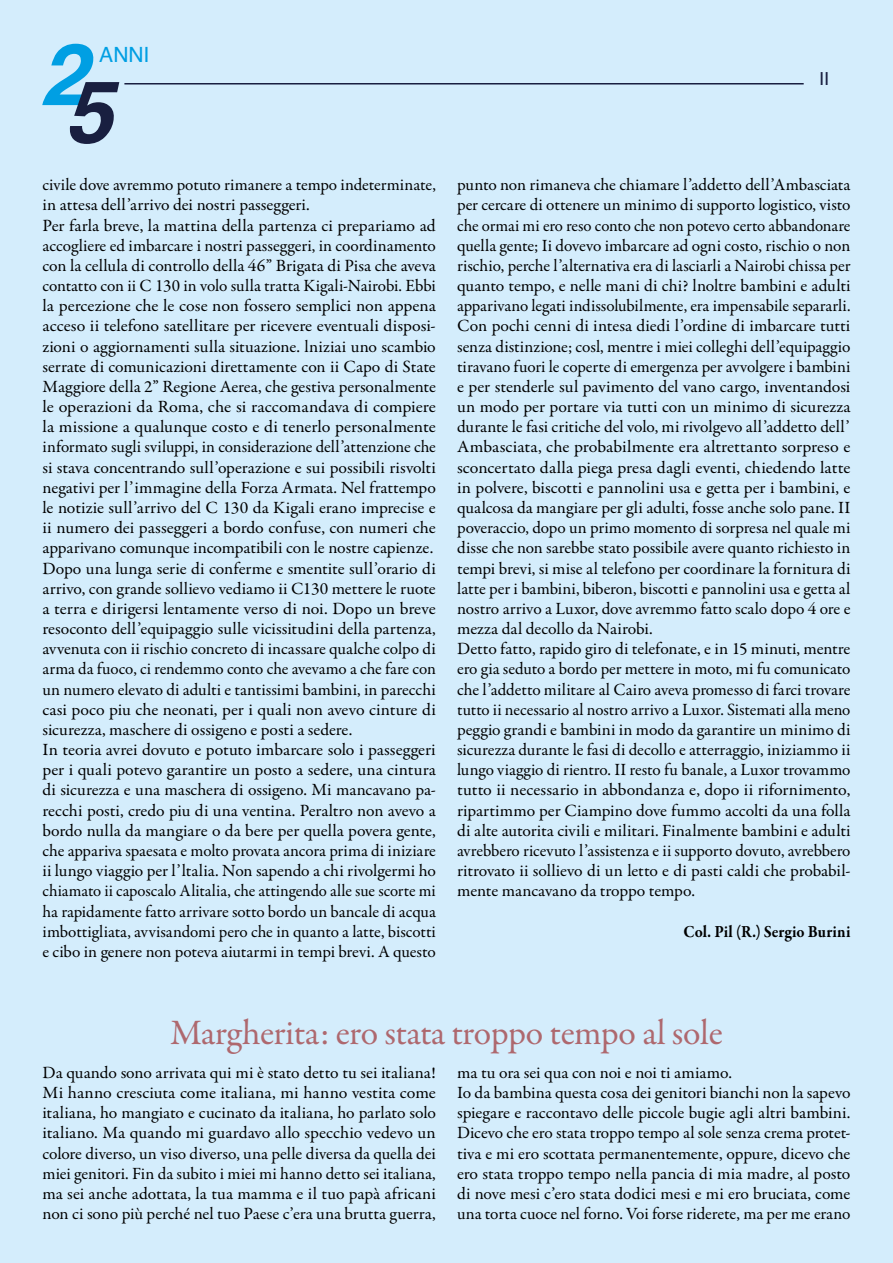
<style>
.page{position:relative;width:893px;height:1263px;background:#d4edfc}
.page>*{position:absolute;margin:0;border:0;box-sizing:border-box;transform-origin:0 0}
.t1{font:italic 700 86.25px "Helvetica";color:#009fe3}
.t2{font:36px "Garamond Premr Pro";letter-spacing:-.015em;color:#ae686e}
.t3{font:21px "Helvetica";color:#009fe3}
.t4{font:18px "Helvetica";color:#191f40}
.t5{font:17.25px/20.1px "Garamond Premr Pro";letter-spacing:-.005em;color:#000}
.t6{font:700 17.25px "Garamond Premr Pro";letter-spacing:.005em;color:#000;scale:.92 1}
.s1{color:#191f40}
</style>
<div class="page">
<hr style="left:124px;top:83px;width:680px;height:1px;background:#191f40">
<h1 class="t1" style="left:40px;top:4px;width:74px">2<span class="s1">5</span></h1>
<p class="t3" style="left:99px;top:38px;width:52px">ANNI</p>
<p class="t4" style="left:819px;top:64px;width:12px">II</p>
<p class="t5" style="left:43px;top:175px;width:395px">civile dove avremmo potuto rimanere a tempo indeterminate, in attesa dell’arrivo dei nostri passeggeri.<br>Per farla breve, la mattina della partenza ci prepariamo ad accogliere ed imbarcare i nostri passeggeri, in coordinamento con la cellula di controllo della 46” Brigata di Pisa che aveva contatto con ii C 130 in volo sulla tratta Kigali-Nairobi. Ebbi la percezione che le cose non fossero semplici non appena acceso ii telefono satellitare per ricevere eventuali disposi&shy;zioni o aggiornamenti sulla situazione. lniziai uno scambio serrate di comunicazioni direttamente con ii Capo di State Maggiore della 2” Regione Aerea, che gestiva personalmente le operazioni da Roma, che si raccomandava di compiere la missione a qualunque costo e di tenerlo personalmente informato sugli sviluppi, in considerazione dell’attenzione che si stava concentrando sull’operazione e sui possibili risvolti negativi per l’immagine della Forza Armata. Nel frattempo le notizie sull’arrivo del C 130 da Kigali erano imprecise e ii numero dei passeggeri a bordo confuse, con numeri che apparivano comunque incompatibili con le nostre capienze.<br>Dopo una lunga serie di conferme e smentite sull’orario di arrivo, con grande sollievo vediamo ii C130 mettere le ruote a terra e dirigersi lentamente verso di noi. Dopo un breve resoconto dell’equipaggio sulle vicissitudini della partenza, avvenuta con ii rischio concreto di incassare qualche colpo di arma da fuoco, ci rendemmo conto che avevamo a che fare con un numero elevato di adulti e tantissimi bambini, in parecchi casi poco piu che neonati, per i quali non avevo cinture di sicurezza, maschere di ossigeno e posti a sedere.<br>In teoria avrei dovuto e potuto imbarcare solo i passeggeri per i quali potevo garantire un posto a sedere, una cintura di sicurezza e una maschera di ossigeno. Mi mancavano pa&shy;recchi posti, credo piu di una ventina. Peraltro non avevo a bordo nulla da mangiare o da bere per quella povera gente, che appariva spaesata e molto provata ancora prima di iniziare ii lungo viaggio per l’ltalia. Non sapendo a chi rivolgermi ho chiamato ii caposcalo Alitalia, che attingendo alle sue scorte mi ha rapidamente fatto arrivare sotto bordo un bancale di acqua imbottigliata, avvisandomi pero che in quanto a latte, biscotti e cibo in genere non poteva aiutarmi in tempi brevi. A questo</p>
<p class="t5" style="left:457px;top:175px;width:395px">punto non rimaneva che chiamare l’addetto dell’Ambasciata per cercare di ottenere un minimo di supporto logistico, visto che ormai mi ero reso conto che non potevo certo abbandonare quella gente; Ii dovevo imbarcare ad ogni costo, rischio o non rischio, perche l’alternativa era di lasciarli a Nairobi chissa per quanto tempo, e nelle mani di chi? lnoltre bambini e adulti apparivano legati indissolubilmente, era impensabile separarli.<br>Con pochi cenni di intesa diedi l’ordine di imbarcare tutti senza distinzione; cosl, mentre i miei colleghi dell’equipaggio tiravano fuori le coperte di emergenza per avvolgere i bambini e per stenderle sul pavimento del vano cargo, inventandosi un modo per portare via tutti con un minimo di sicurezza durante le fasi critiche del volo, mi rivolgevo all’addetto dell’ Ambasciata, che probabilmente era altrettanto sorpreso e sconcertato dalla piega presa dagli eventi, chiedendo latte in polvere, biscotti e pannolini usa e getta per i bambini, e qualcosa da mangiare per gli adulti, fosse anche solo pane. II poveraccio, dopo un primo momento di sorpresa nel quale mi disse che non sarebbe stato possibile avere quanto richiesto in tempi brevi, si mise al telefono per coordinare la fornitura di latte per i bambini, biberon, biscotti e pannolini usa e getta al nostro arrivo a Luxor, dove avremmo fatto scalo dopo 4 ore e mezza dal decollo da Nairobi.<br>Detto fatto, rapido giro di telefonate, e in 15 minuti, mentre ero gia seduto a bordo per mettere in moto, mi fu comunicato che l’addetto militare al Cairo aveva promesso di farci trovare tutto ii necessario al nostro arrivo a Luxor. Sistemati alla meno peggio grandi e bambini in modo da garantire un minimo di sicurezza durante le fasi di decollo e atterraggio, iniziammo ii lungo viaggio di rientro. II resto fu banale, a Luxor trovammo tutto ii necessario in abbondanza e, dopo ii rifornimento, ripartimmo per Ciampino dove fummo accolti da una folla di alte autorita civili e militari. Finalmente bambini e adulti avrebbero ricevuto l’assistenza e ii supporto dovuto, avrebbero ritrovato ii sollievo di un letto e di pasti caldi che probabil&shy;mente mancavano da troppo tempo.</p>
<p class="t6" style="left:684px;top:921px;width:183px">Col. Pil (R.) Sergio Burini</p>
<h2 class="t2" style="left:170px;top:1011px;width:554px">Margherita: ero stata troppo tempo al sole</h2>
<p class="t5" style="left:43px;top:1063px;width:395px;text-align:justify">Da quando sono arrivata qui mi è stato detto tu sei italiana!<br>Mi hanno cresciuta come italiana, mi hanno vestita come italiana, ho mangiato e cucinato da italiana, ho parlato solo italiano. Ma quando mi guardavo allo specchio vedevo un colore diverso, un viso diverso, una pelle diversa da quella dei miei genitori. Fin da subito i miei mi hanno detto sei italiana, ma sei anche adottata, la tua mamma e il tuo papà africani non ci sono più perché nel tuo Paese c’era una brutta guerra,</p>
<p class="t5" style="left:457px;top:1063px;width:395px">ma tu ora sei qua con noi e noi ti amiamo.<br>Io da bambina questa cosa dei genitori bianchi non la sapevo spiegare e raccontavo delle piccole bugie agli altri bambini.<br>Dicevo che ero stata troppo tempo al sole senza crema protet&shy;tiva e mi ero scottata permanentemente, oppure, dicevo che ero stata troppo tempo nella pancia di mia madre, al posto di nove mesi c’ero stata dodici mesi e mi ero bruciata, come una torta cuoce nel forno. Voi forse riderete, ma per me erano</p>
</div>
